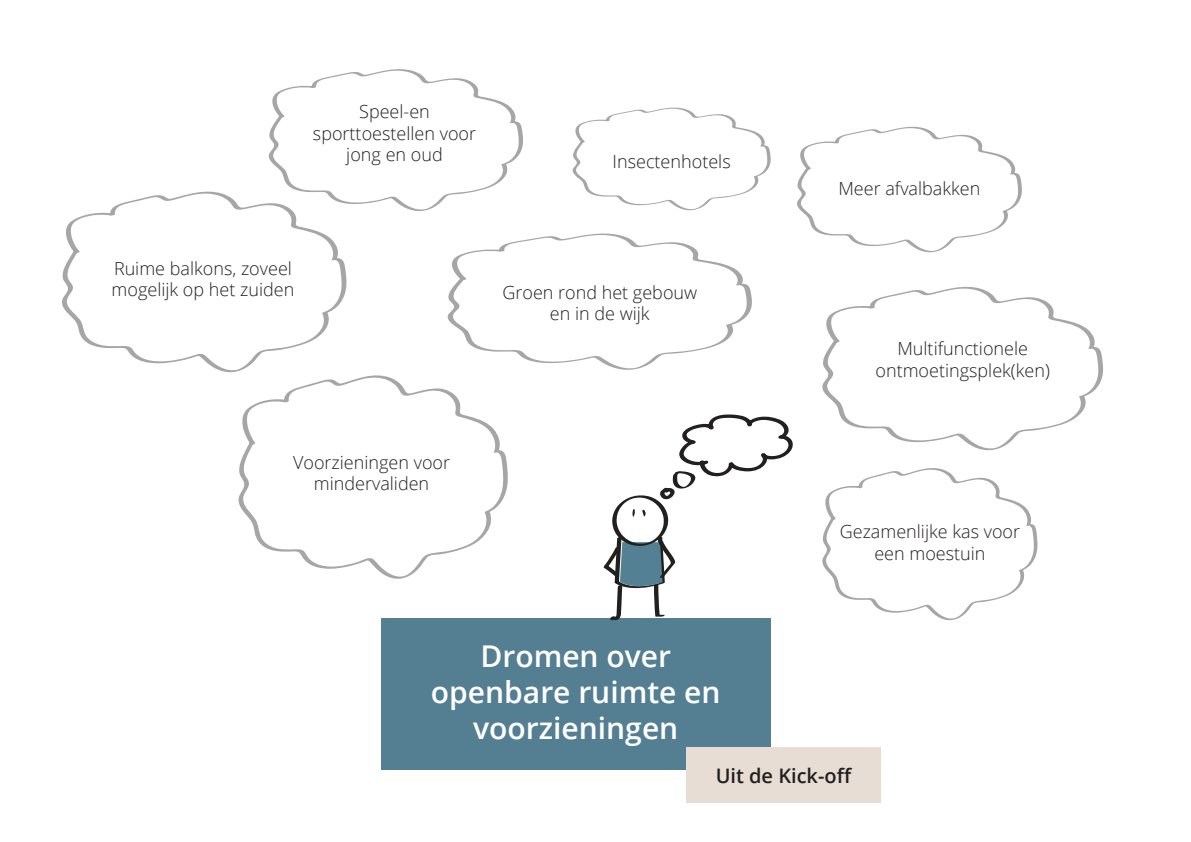
<style>
.page{position:relative;width:1191px;height:842px;background:#fff}
.page>*{position:absolute;margin:0;border:0;box-sizing:border-box;transform-origin:0 0}
.t1{font:600 30px/36px "Open Sans";color:#fff;text-align:center}
.t2{font:600 20px "Open Sans";color:#221f1f}
.t3{font:300 18px/21.6px "Open Sans";color:#221f1f;text-align:center}
</style>
<div class="page">
<div style="left:381px;top:618px;width:389px;height:151px;background:#547f93"></div>
<svg style="left:269px;top:69px;width:254px;height:142px"></svg>
<svg style="left:572px;top:108px;width:198px;height:102px"></svg>
<svg style="left:238px;top:375px;width:270px;height:204px"></svg>
<svg style="left:62px;top:192px;width:284px;height:180px"></svg>
<svg style="left:797px;top:127px;width:225px;height:125px"></svg>
<svg style="left:448px;top:234px;width:304px;height:136px"></svg>
<svg style="left:822px;top:468px;width:215px;height:152px"></svg>
<svg style="left:822px;top:287px;width:281px;height:163px"></svg>
<svg style="left:603px;top:414px;width:189px;height:206px"></svg>
<div style="left:686px;top:747px;width:195px;height:56px;background:#e8ddd5"></div>
<p class="t3" style="left:313px;top:102px;width:165px">Speel-en sporttoestellen voor jong en oud</p>
<p class="t3" style="left:612px;top:153px;width:120px">Insectenhotels</p>
<p class="t3" style="left:112px;top:257px;width:184px;text-align:left">Ruime balkons, zoveel mogelijk op het zuiden</p>
<p class="t3" style="left:502px;top:283px;width:196px">Groen rond het gebouw en in de wijk</p>
<p class="t3" style="left:293px;top:453px;width:158px">Voorzieningen voor mindervaliden</p>
<p class="t3" style="left:838px;top:179px;width:143px">Meer afvalbakken</p>
<p class="t3" style="left:875px;top:340px;width:176px">Multifunctionele ontmoetingsplek(ken)</p>
<p class="t3" style="left:839px;top:522px;width:182px">Gezamenlijke kas voor een moestuin</p>
<h1 class="t1" style="left:431px;top:641px;width:291px">Dromen over openbare ruimte en voorzieningen</h1>
<p class="t2" style="left:715px;top:761px;width:138px">Uit de Kick-off</p>
</div>
